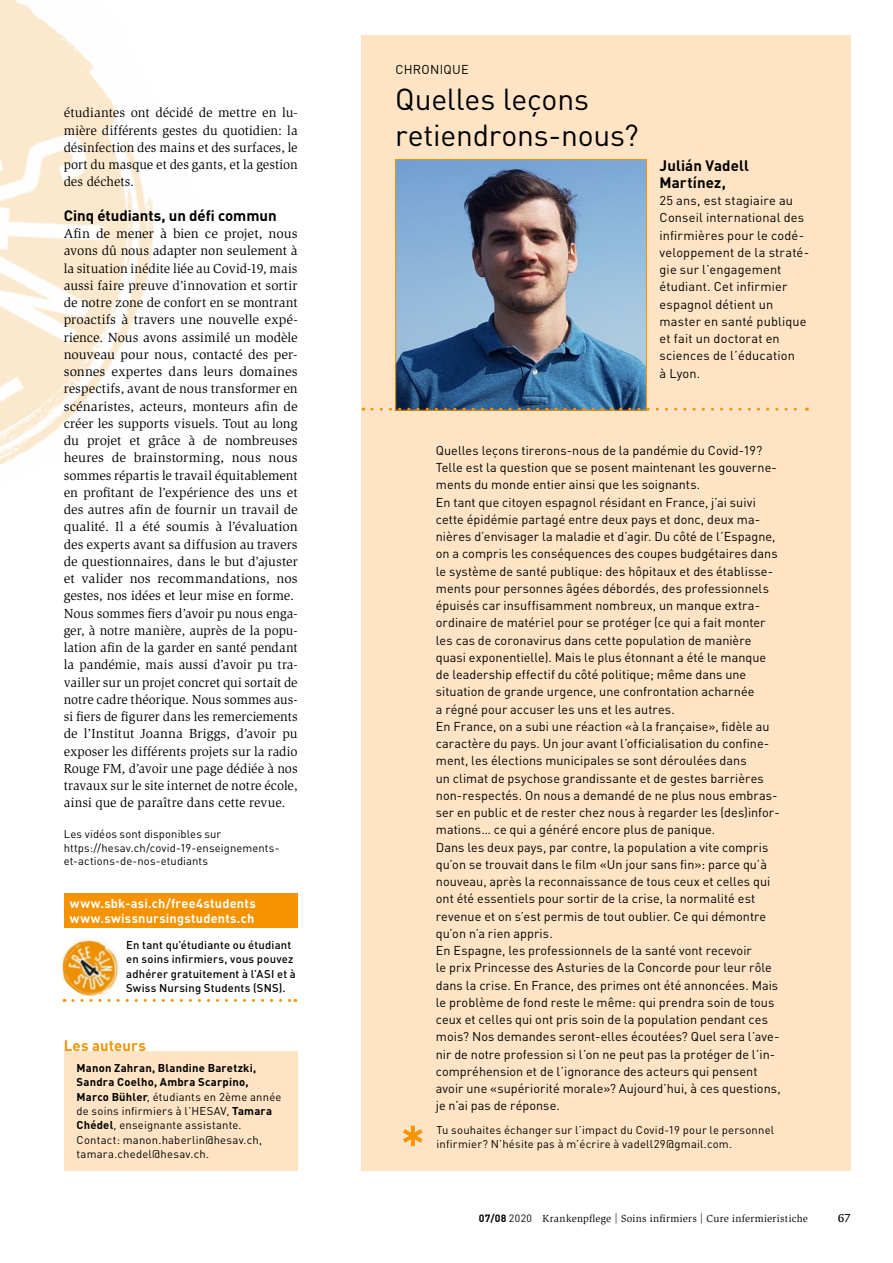
<style>
.page{position:relative;width:893px;height:1263px;background:#fff}
.page>*{position:absolute;margin:0;border:0;box-sizing:border-box;transform-origin:0 0}
.t1{font:54px "DIN Pro";color:#f59300}
.t2{font:30px/36px "DIN Pro";letter-spacing:-.005em;color:#000}
.t3{font:700 15px/17.2px "DIN Pro";letter-spacing:.005em;color:#000}
.t4{font:700 15px "DIN Pro";letter-spacing:.01em;color:#f59300}
.t5{font:13.5px/17.2px "Slimbach Std";color:#000;text-align:justify}
.t6{font:12.75px/17.2px "DIN Pro";letter-spacing:.005em;color:#000}
.t7{font:700 12.75px/15px "DIN Pro";letter-spacing:.02em;color:#fff}
.t8{font:700 12px "Esta Pro";color:#000}
.t9{font:11.25px/14.2px "DIN Pro";letter-spacing:.02em;color:#000}
.t10{font:500 11.25px/14.2px "DIN Pro";letter-spacing:.02em;color:#000}
.t11{font:10.5px "Slimbach Std";letter-spacing:.025em;color:#000}
.s1{font-weight:700}
.s2{font-family:"DIN Pro";font-weight:700}
.s3{font-family:"DIN Pro"}
</style>
<div class="page">
<img style="left:0;top:0;width:154px;height:465px">
<div style="left:361px;top:35px;width:489px;height:1135px;background:#fee4c5"></div>
<div style="left:64px;top:1051px;width:234px;height:119px;background:#fee4c5"></div>
<img style="left:63px;top:939px;width:56px;height:57px">
<div style="left:64px;top:894px;width:234px;height:34px;background:#f59300"></div>
<svg style="left:73px;top:999px;width:223px;height:3px"></svg>
<svg style="left:403px;top:1125px;width:20px;height:21px"></svg>
<img style="left:397px;top:161px;width:248px;height:247px">
<div style="left:395px;top:159px;width:252px;height:252px;border:1px solid #f59300"></div>
<svg style="left:372px;top:408px;width:435px;height:3px"></svg>
<p class="t5" style="left:64px;top:104px;width:235px">étudiantes ont décidé de mettre en lu&shy;mière différents gestes du quotidien: la désinfection des mains et des surfaces, le port du masque et des gants, et la gestion des déchets.</p>
<p class="t3" style="left:64px;top:206px;width:214px">Cinq étudiants, un défi commun</p>
<p class="t5" style="left:64px;top:225px;width:235px;text-align:left">Afin de mener à bien ce projet, nous avons dû nous adapter non seulement à la situation inédite liée au Covid-19, mais aussi faire preuve d’innovation et sortir de notre zone de confort en se montrant proactifs à travers une nouvelle expé&shy;rience. Nous avons assimilé un modèle nouveau pour nous, contacté des per&shy;sonnes expertes dans leurs domaines respectifs, avant de nous transformer en scénaristes, acteurs, monteurs afin de créer les supports visuels. Tout au long du projet et grâce à de nombreuses heures de brainstorming, nous nous sommes répartis le travail équitablement en profitant de l’expérience des uns et des autres afin de fournir un travail de qualité. Il a été soumis à l’évaluation des experts avant sa diffusion au travers de questionnaires, dans le but d’ajuster et valider nos recommandations, nos gestes, nos idées et leur mise en forme.<br>Nous sommes fiers d’avoir pu nous enga&shy;ger, à notre manière, auprès de la popu&shy;lation afin de la garder en santé pendant la pandémie, mais aussi d’avoir pu tra&shy;vailler sur un projet concret qui sortait de notre cadre théorique. Nous sommes aus&shy;si fiers de figurer dans les remerciements de l’Institut Joanna Briggs, d’avoir pu exposer les différents projets sur la radio Rouge FM, d’avoir une page dédiée à nos travaux sur le site internet de notre école, ainsi que de paraître dans cette revue.</p>
<p class="t9" style="left:64px;top:827px;width:217px;line-height:13.5px">Les vidéos sont disponibles sur https://hesav.ch/covid-19-enseignements&shy;et-actions-de-nos-etudiants</p>
<p class="t7" style="left:70px;top:896px;width:187px">www.sbk-asi.ch/free4students www.swissnursingstudents.ch</p>
<p class="t10" style="left:126px;top:937px;width:171px">En tant qu’étudiante ou étudiant en soins infirmiers, vous pouvez adhérer gratuitement à l’ASI et à<br>Swiss Nursing Students (SNS).</p>
<p class="t4" style="left:64px;top:1035px;width:84px">Les auteurs</p>
<p class="t9" style="left:77px;top:1060px;width:206px"><span class="s1">Manon Zahran, Blandine Baretzki, Sandra Coelho, Ambra Scarpino, Marco Bühler</span>, étudiants en 2ème année de soins infirmiers à l’HESAV, <span class="s1">Tamara Chédel</span>, enseignante assistante.<br>Contact: manon.haberlin@hesav.ch, tamara.chedel@hesav.ch.</p>
<p class="t6" style="left:395px;top:60px;width:75px">CHRONIQUE</p>
<h2 class="t2" style="left:395px;top:80px;width:245px">Quelles leçons retiendrons-nous?</h2>
<p class="t3" style="left:660px;top:156px;width:91px">Julián Vadell<br>Martínez,</p>
<p class="t6" style="left:660px;top:191px;width:151px">25 ans, est stagiaire au<br>Conseil international des infirmières pour le codé&shy;veloppement de la straté&shy;gie sur l’engagement étudiant. Cet infirmier espagnol détient un master en santé publique et fait un doctorat en sciences de l’éducation<br>à Lyon.</p>
<p class="t6" style="left:436px;top:441px;width:346px">Quelles leçons tirerons-nous de la pandémie du Covid-19?<br>Telle est la question que se posent maintenant les gouverne&shy;ments du monde entier ainsi que les soignants.<br>En tant que citoyen espagnol résidant en France, j’ai suivi cette épidémie partagé entre deux pays et donc, deux ma&shy;nières d’envisager la maladie et d’agir. Du côté de l’Espagne, on a compris les conséquences des coupes budgétaires dans le système de santé publique: des hôpitaux et des établisse&shy;ments pour personnes âgées débordés, des professionnels épuisés car insuffisamment nombreux, un manque extra&shy;ordinaire de matériel pour se protéger (ce qui a fait monter les cas de coronavirus dans cette population de manière quasi exponentielle). Mais le plus étonnant a été le manque de leadership effectif du côté politique; même dans une situation de grande urgence, une confrontation acharnée<br>a régné pour accuser les uns et les autres.<br>En France, on a subi une réaction «à la française», fidèle au caractère du pays. Un jour avant l’officialisation du confine&shy;ment, les élections municipales se sont déroulées dans<br>un climat de psychose grandissante et de gestes barrières non-respectés. On nous a demandé de ne plus nous embras&shy;ser en public et de rester chez nous à regarder les (des)infor&shy;mations… ce qui a généré encore plus de panique.<br>Dans les deux pays, par contre, la population a vite compris qu’on se trouvait dans le film «Un jour sans fin»: parce qu’à nouveau, après la reconnaissance de tous ceux et celles qui ont été essentiels pour sortir de la crise, la normalité est revenue et on s’est permis de tout oublier. Ce qui démontre qu’on n’a rien appris.<br>En Espagne, les professionnels de la santé vont recevoir<br>le prix Princesse des Asturies de la Concorde pour leur rôle dans la crise. En France, des primes ont été annoncées. Mais le problème de fond reste le même: qui prendra soin de tous ceux et celles qui ont pris soin de la population pendant ces mois? Nos demandes seront-elles écoutées? Quel sera l’ave&shy;nir de notre profession si l’on ne peut pas la protéger de l’in&shy;compréhension et de l’ignorance des acteurs qui pensent avoir une «supériorité morale»? Aujourd’hui, à ces questions, je n’ai pas de réponse.</p>
<h1 class="t1" style="left:400px;top:1109px;width:27px">*</h1>
<p class="t9" style="left:437px;top:1123px;width:339px;line-height:13.5px">Tu souhaites échanger sur l’impact du Covid-19 pour le personnel infirmier? N’hésite pas à m’écrire à vadell29@gmail.com.</p>
<p class="t11" style="left:479px;top:1212px;width:330px"><span class="s2">07/08</span> <span class="s3">2020</span> Krankenpflege | Soins infirmiers | Cure infermieristiche</p>
<p class="t8" style="left:838px;top:1209px;width:14px">67</p>
</div>
